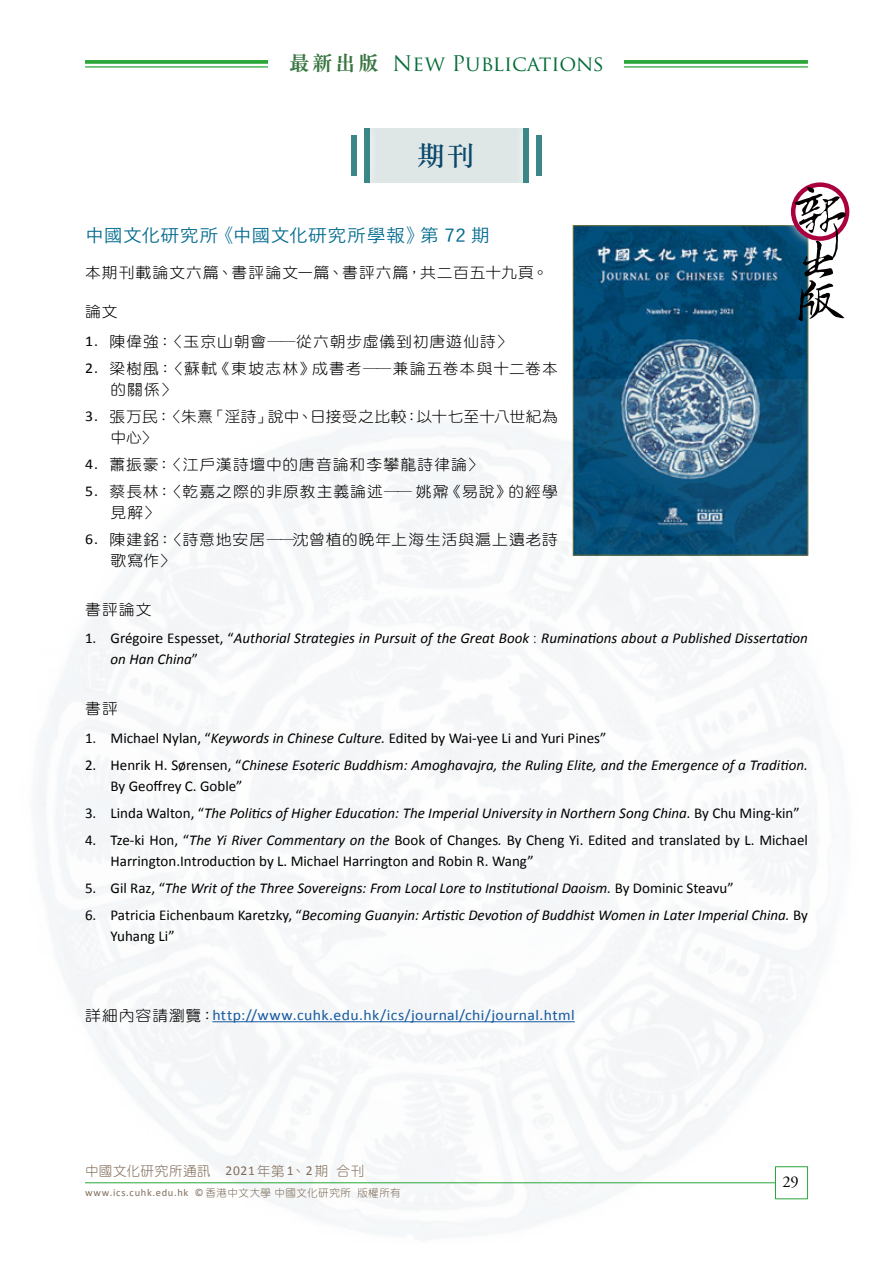
<style>
.page{position:relative;width:893px;height:1263px;background:#fff}
.page>*{position:absolute;margin:0;border:0;box-sizing:border-box;transform-origin:0 0}
.c_Event_hd3{font:500 27px "M Sung HK";color:#0b486b;scale:1.05 1}
.t1{font:21px "Trajan Pro";color:#046c38}
.c_Book_hd{font:500 18px "Yu Go";letter-spacing:.025em;color:#006a8e;scale:1.05 1}
.t2{font:16.5px "Adobe Garamond Pro";color:#000}
.t3{font:italic 15px/21px "Calibri";color:#000}
.t4{font:15px/21px "Calibri";color:#000}
.c_Book_body{font:15px/21px "DF Yuan Lt HK BF";letter-spacing:.065em;color:#000;scale:1.05 1}
.c_Book_body-2{font:15px "Calibri";letter-spacing:.025em;color:#15599f;scale:1.05 1}
.c_Book_body-3{font:15px/21px "DF Yuan Lt HK BF";letter-spacing:.02em;color:#000;scale:1.05 1}
.c_Book_subhead_2{font:15px "DF Yuan Lt HK BF";color:#000;scale:1.05 1}
.t5{font:13.5px "DF Yuan Lt HK BF";letter-spacing:.04em;color:#816d5a}
.t6{font:10.5px "Calibri";letter-spacing:.065em;color:#816d5a}
.s1{font-family:"M Sung HK";font-weight:700;color:#397642}
.s2{font-family:"Calibri"}
.s3{font-style:normal}
.s4{font-family:"Adobe Ming Std";font-weight:300;font-style:normal}
.s5{font-style:italic}
.s6{font-family:"DF Yuan Lt HK BF";color:#000}
.s7{font-family:"DF Yuan Lt HK BF"}
</style>
<div class="page">
<img style="left:575px;top:227px;width:231px;height:152px">
<div style="left:782px;top:173px;width:77px;height:77px;background:#fff"></div>
<div style="left:791px;top:182px;width:58px;height:59px;border:4px solid #ab003e;border-radius:50%"></div>
<svg style="left:794px;top:187px;width:52px;height:134px"></svg>
<img style="left:37px;top:379px;width:787px;height:861px">
<div style="left:775px;top:1166px;width:33px;height:33px;background:#fff;border:1px solid #2aa738"></div>
<hr style="left:85px;top:1182px;width:690px;height:1px;background:#2aa738">
<svg style="left:85px;top:60px;width:723px;height:4px"></svg>
<hr style="left:85px;top:66px;width:723px;height:2px;background:#2aa738">
<div style="left:269px;top:52px;width:355px;height:22px;background:#fff"></div>
<hr style="left:212px;top:1021px;width:363px;height:1px;background:#15599f">
<div style="left:364px;top:128px;width:165px;height:54px;background:#dee7e6"></div>
<div style="left:354px;top:118px;width:26px;height:74px;background:#fff;opacity:.75"></div>
<div style="left:364px;top:128px;width:6px;height:54px;background:#3b8686"></div>
<div style="left:342px;top:126px;width:25px;height:58px;background:#fff"></div>
<div style="left:351px;top:135px;width:6px;height:40px;background:#3b8686"></div>
<div style="left:536px;top:135px;width:5px;height:40px;background:#3b8686"></div>
<div style="left:513px;top:118px;width:25px;height:74px;background:#fff;opacity:.75"></div>
<div style="left:523px;top:128px;width:6px;height:54px;background:#3b8686"></div>
<h2 class="t1" style="left:289px;top:50px;width:317px"><span class="s1">最新出版</span> New Publications</h2>
<p class="c_Event_hd3" style="left:418px;top:137px;width:56px">期刊</p>
<p class="c_Book_hd" style="left:85px;top:218px;width:387px">中國文化研究所《中國文化研究所學報》第 72 期</p>
<p class="c_Book_body" style="left:85px;top:262px;width:443px">本期刊載論文六篇、書評論文一篇、書評六篇，共二百五十九頁。</p>
<p class="c_Book_subhead_2" style="left:85px;top:304px;width:33px">論文</p>
<p class="c_Book_body" style="left:85px;top:331px;width:408px"><span class="s2">1.</span> 陳偉強：〈玉京山朝會—— 從六朝步虛儀到初唐遊仙詩〉</p>
<p class="c_Book_body" style="left:111px;top:358px;width:427px;text-indent:-26px"><span class="s2">2.</span> 梁樹風：〈蘇軾《東坡志林》成書考——兼論五卷本與十二卷本的關係〉</p>
<p class="c_Book_body-3" style="left:111px;top:406px;width:428px;text-indent:-26px"><span class="s2">3.</span> 張万民：〈朱熹「淫詩」說中、日接受之比較：以十七至十八世紀為中心〉</p>
<p class="c_Book_body" style="left:85px;top:454px;width:380px"><span class="s2">4.</span> 蕭振豪：〈江戶漢詩壇中的唐音論和李攀龍詩律論〉</p>
<p class="c_Book_body" style="left:111px;top:481px;width:428px;text-indent:-26px"><span class="s2">5.</span> 蔡長林：〈乾嘉之際的非原教主義論述—— 姚鼐《易說》的經學見解〉</p>
<p class="c_Book_body" style="left:111px;top:529px;width:427px;text-indent:-26px"><span class="s2">6.</span> 陳建銘：〈詩意地安居——沈曾植的晚年上海生活與滬上遺老詩歌寫作〉</p>
<p class="c_Book_body" style="left:85px;top:599px;width:65px">書評論文</p>
<p class="t3" style="left:111px;top:627px;width:699px;text-indent:-26px"><span class="s3">1. Grégoire Espesset, “</span>Authorial Strategies in Pursuit of the Great Book <span class="s4">:</span> Ruminations about a Published Dissertation on Han China<span class="s3">”</span></p>
<p class="c_Book_body" style="left:85px;top:698px;width:33px">書評</p>
<p class="t4" style="left:85px;top:727px;width:523px">1. Michael Nylan, “<span class="s5">Keywords in Chinese Culture.</span> Edited by Wai-yee Li and Yuri Pines”</p>
<p class="t3" style="left:111px;top:753px;width:699px;text-indent:-26px"><span class="s3">2. Henrik H. Sørensen, “</span>Chinese Esoteric Buddhism: Amoghavajra, the Ruling Elite, and the Emergence of a Tradition.<br><span class="s3">By Geoffrey C. Goble”</span></p>
<p class="t3" style="left:85px;top:801px;width:716px"><span class="s3">3. Linda Walton, “</span>The Politics of Higher Education: The Imperial University in Northern Song China. <span class="s3">By Chu Ming-kin”</span></p>
<p class="t4" style="left:111px;top:829px;width:699px;text-indent:-26px">4. Tze-ki Hon, “<span class="s5">The Yi River Commentary on the</span> Book of Changes<span class="s5">.</span> By Cheng Yi. Edited and translated by L. Michael<br>Harrington.Introduction by L. Michael Harrington and Robin R. Wang”</p>
<p class="t3" style="left:85px;top:876px;width:650px"><span class="s3">5. Gil Raz, “</span>The Writ of the Three Sovereigns: From Local Lore to Institutional Daoism. <span class="s3">By Dominic Steavu”</span></p>
<p class="t3" style="left:111px;top:903px;width:699px;text-indent:-26px"><span class="s3">6. Patricia Eichenbaum Karetzky, “</span>Becoming Guanyin: Artistic Devotion of Buddhist Women in Later Imperial China. <span class="s3">By<br>Yuhang Li”</span></p>
<p class="c_Book_body-2" style="left:85px;top:1005px;width:468px"><span class="s6">詳細內容請瀏覽：</span>http://www.cuhk.edu.hk/ics/journal/chi/journal.html</p>
<p class="t5" style="left:85px;top:1164px;width:281px">中國文化研究所通訊　<span class="s2">2021</span> 年第<span class="s2">1</span>、<span class="s2">2</span>期 合刊</p>
<p class="t6" style="left:85px;top:1186px;width:317px">www.ics.cuhk.edu.hk © <span class="s7">香港中文大學中國文化研究所 版權所有</span></p>
<p class="t2" style="left:783px;top:1172px;width:18px">29</p>
</div>
